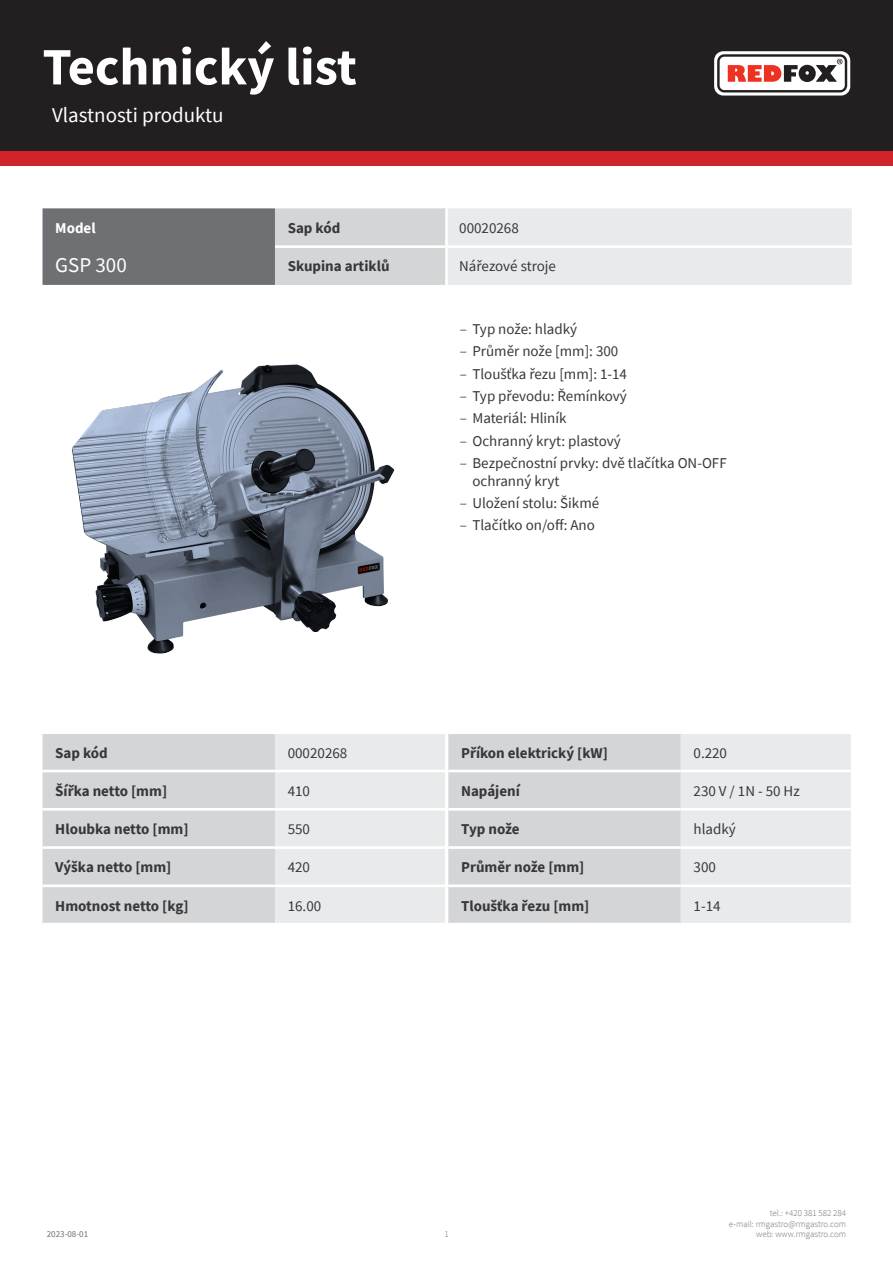
<style>
.page{position:relative;width:893px;height:1263px;background:#fff}
.page>*{position:absolute;margin:0;border:0;box-sizing:border-box;transform-origin:0 0}
.t1{font:700 52.5px "Source Sans Pro";color:#fff}
.kapitola{font:21px "Source Sans Pro";color:#fff}
.tabulka_-_headline{font:21px "Source Sans Pro";color:#fff}
.tabulka_-_text{font:15px/18px "Source Sans Pro";color:#383839}
.tabulka_-_text-2{font:700 15px "Source Sans Pro";color:#383839}
.tabulka_-_text-3{font:700 15px "Source Sans Pro";color:#fff}
.t2{font:300 9px/10.8px "Source Sans Pro";color:#6f7073;text-align:right}
.t3{font:9px "Source Sans Pro";color:#6f7073}
.s1{font-weight:300}
</style>
<div class="page">
<div style="left:0;top:0;width:893px;height:166px;background:#d1232a"></div>
<div style="left:0;top:0;width:893px;height:151px;background:#231f20"></div>
<svg style="left:714px;top:51px;width:136px;height:45px"></svg>
<img style="left:71px;top:364px;width:324px;height:290px">
<svg style="left:43px;top:734px;width:808px;height:189px;background:#dedfe0"></svg>
<hr style="left:448px;top:770px;width:233px;height:2px;background:#fff">
<hr style="left:681px;top:770px;width:170px;height:2px;background:#fff">
<hr style="left:448px;top:808px;width:233px;height:2px;background:#fff">
<hr style="left:681px;top:808px;width:170px;height:2px;background:#fff">
<hr style="left:448px;top:846px;width:233px;height:3px;background:#fff">
<hr style="left:681px;top:846px;width:170px;height:3px;background:#fff">
<hr style="left:448px;top:884px;width:233px;height:3px;background:#fff">
<hr style="left:681px;top:884px;width:170px;height:3px;background:#fff">
<svg style="left:43px;top:208px;width:809px;height:77px;background:#c0c1c3"></svg>
<hr style="left:445px;top:208px;width:3px;height:37px;background:#fff">
<hr style="left:275px;top:245px;width:171px;height:3px;background:#fff">
<hr style="left:446px;top:245px;width:406px;height:3px;background:#fff">
<hr style="left:445px;top:248px;width:3px;height:37px;background:#fff">
<h1 class="t1" style="left:43px;top:31px;width:316px">Technický list</h1>
<p class="kapitola" style="left:52px;top:101px;width:173px">Vlastnosti produktu</p>
<p class="tabulka_-_text-3" style="left:55px;top:218px;width:42px">Model</p>
<p class="tabulka_-_text-2" style="left:288px;top:218px;width:54px">Sap kód</p>
<p class="tabulka_-_text" style="left:459px;top:219px;width:61px">00020268</p>
<p class="tabulka_-_headline" style="left:55px;top:251px;width:73px">GSP 300</p>
<p class="tabulka_-_text-2" style="left:288px;top:256px;width:103px">Skupina artiklů</p>
<p class="tabulka_-_text" style="left:459px;top:257px;width:98px">Nářezové stroje</p>
<p class="tabulka_-_text-2" style="left:55px;top:742px;width:54px">Sap kód</p>
<p class="tabulka_-_text" style="left:288px;top:743px;width:61px">00020268</p>
<p class="tabulka_-_text-2" style="left:55px;top:781px;width:113px">Šířka netto [mm]</p>
<p class="tabulka_-_text" style="left:288px;top:782px;width:24px">410</p>
<p class="tabulka_-_text-2" style="left:55px;top:819px;width:135px">Hloubka netto [mm]</p>
<p class="tabulka_-_text" style="left:288px;top:820px;width:24px">550</p>
<p class="tabulka_-_text-2" style="left:55px;top:857px;width:118px">Výška netto [mm]</p>
<p class="tabulka_-_text" style="left:288px;top:858px;width:24px">420</p>
<p class="tabulka_-_text-2" style="left:55px;top:895px;width:135px">Hmotnost netto [kg]</p>
<p class="tabulka_-_text" style="left:288px;top:896px;width:35px">16.00</p>
<p class="tabulka_-_text" style="left:460px;top:320px;width:119px"><span class="s1">–</span> Typ nože: hladký</p>
<p class="tabulka_-_text" style="left:460px;top:342px;width:160px"><span class="s1">–</span> Průměr nože [mm]: 300</p>
<p class="tabulka_-_text" style="left:460px;top:365px;width:169px"><span class="s1">–</span> Tloušťka řezu [mm]: 1-14</p>
<p class="tabulka_-_text" style="left:460px;top:387px;width:169px"><span class="s1">–</span> Typ převodu: Řemínkový</p>
<p class="tabulka_-_text" style="left:460px;top:409px;width:108px"><span class="s1">–</span> Materiál: Hliník</p>
<p class="tabulka_-_text" style="left:460px;top:431px;width:163px"><span class="s1">–</span> Ochranný kryt: plastový</p>
<p class="tabulka_-_text" style="left:472px;top:454px;width:256px;text-indent:-13px"><span class="s1">–</span> Bezpečnostní prvky: dvě tlačítka ON-OFF ochranný kryt</p>
<p class="tabulka_-_text" style="left:460px;top:494px;width:141px"><span class="s1">–</span> Uložení stolu: Šikmé</p>
<p class="tabulka_-_text" style="left:460px;top:516px;width:137px"><span class="s1">–</span> Tlačítko on/off: Ano</p>
<p class="tabulka_-_text-2" style="left:461px;top:742px;width:148px">Příkon elektrický [kW]</p>
<p class="tabulka_-_text" style="left:693px;top:743px;width:35px">0.220</p>
<p class="tabulka_-_text-2" style="left:461px;top:781px;width:60px">Napájení</p>
<p class="tabulka_-_text" style="left:693px;top:782px;width:108px">230 V / 1N - 50 Hz</p>
<p class="tabulka_-_text-2" style="left:461px;top:819px;width:60px">Typ nože</p>
<p class="tabulka_-_text" style="left:693px;top:820px;width:44px">hladký</p>
<p class="tabulka_-_text-2" style="left:461px;top:857px;width:125px">Průměr nože [mm]</p>
<p class="tabulka_-_text" style="left:693px;top:858px;width:24px">300</p>
<p class="tabulka_-_text-2" style="left:461px;top:895px;width:130px">Tloušťka řezu [mm]</p>
<p class="tabulka_-_text" style="left:693px;top:896px;width:29px">1-14</p>
<p class="t3" style="left:47px;top:1229px;width:43px">2023-08-01</p>
<p class="t2" style="left:444px;top:1229px;width:6px">1</p>
<p class="t2" style="left:729px;top:1207px;width:119px">tel.: +420 381 582 284<br>e-mail: rmgastro@rmgastro.com web: www.rmgastro.com</p>
</div>
